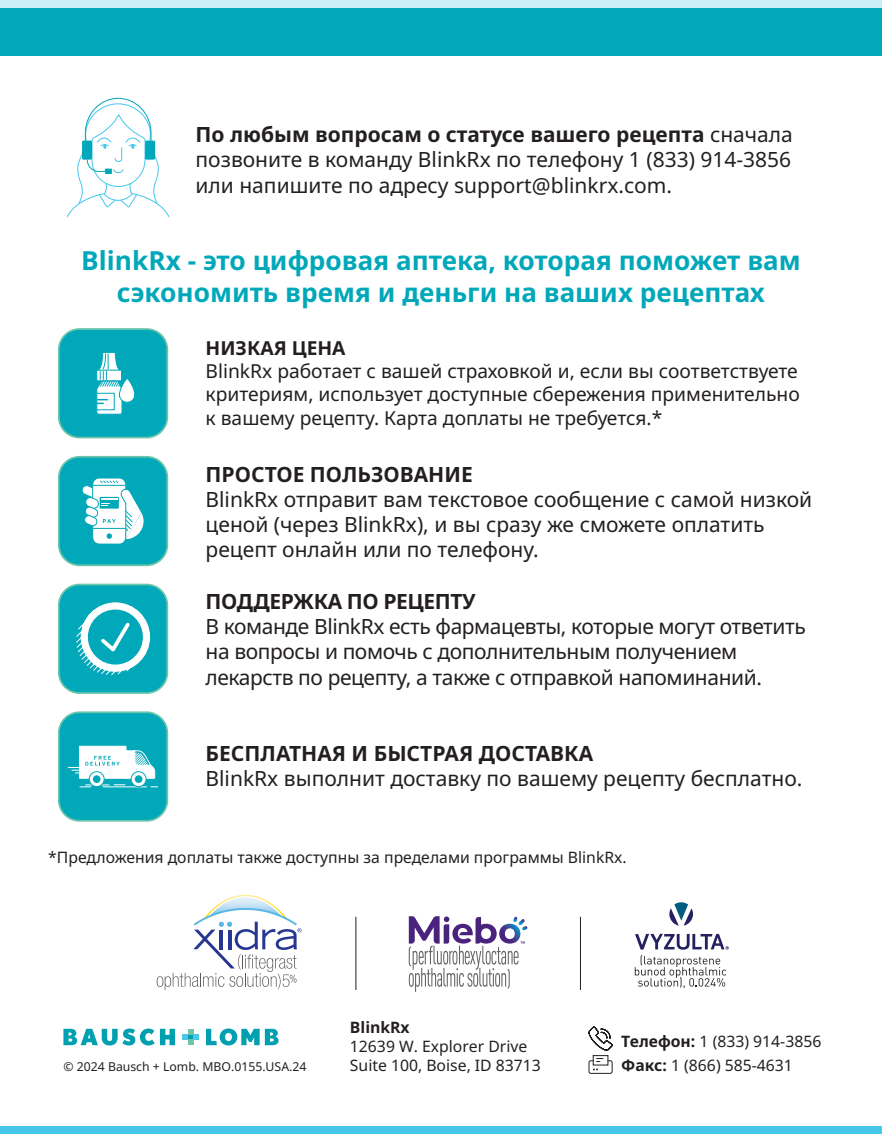
<style>
.page{position:relative;width:882px;height:1134px;background:#fff}
.page>*{position:absolute;margin:0;border:0;box-sizing:border-box;transform-origin:0 0}
.t1{font:700 26.25px/31.5px "Noto Sans";color:#00a8b9;text-align:center}
.t2{font:21px/25.2px "Noto Sans";color:#231f20}
.t3{font:21px/25.2px "Noto Sans";letter-spacing:-.02em;color:#231f20}
.t4{font:700 21px "Noto Sans";color:#231f20}
.t5{font:700 21px "Noto Sans";letter-spacing:-.02em;color:#231f20}
.t6{font:19.25px/23.1px "Noto Sans";color:#231f20;text-align:justify}
.t7{font:700 19.25px "Noto Sans";color:#231f20}
.t8{font:15.75px "Noto Sans";color:#231f20}
.t9{font:700 15.75px "Noto Sans";color:#231f20}
.t10{font:12.25px "Noto Sans";color:#231f20}
.s1{font-weight:700}
</style>
<div class="page">
<div style="left:0;top:1126px;width:882px;height:8px;background:#45c7ec"></div>
<div style="left:59px;top:329px;width:108px;height:109px;background:#00a8b9;border-radius:21px"></div>
<div style="left:58px;top:328px;width:110px;height:110px;border:2px solid #6ac5aa;border-radius:21px"></div>
<div style="left:59px;top:585px;width:108px;height:108px;background:#00a8b9;border-radius:21px"></div>
<div style="left:58px;top:584px;width:110px;height:110px;border:2px solid #6ac5aa;border-radius:21px"></div>
<svg style="left:76px;top:602px;width:74px;height:73px"></svg>
<div style="left:59px;top:457px;width:108px;height:108px;background:#00a8b9;border-radius:21px"></div>
<div style="left:58px;top:456px;width:110px;height:110px;border:2px solid #6ac5aa;border-radius:21px"></div>
<div style="left:93px;top:478px;width:33px;height:66px;background:#fff;border-radius:6px"></div>
<div style="left:92px;top:478px;width:34px;height:66px;border:1px solid #00a8b9;border-radius:7px"></div>
<svg style="left:82px;top:480px;width:62px;height:60px"></svg>
<div style="left:59px;top:712px;width:108px;height:109px;background:#00a8b9;border-radius:21px"></div>
<div style="left:58px;top:711px;width:110px;height:111px;border:2px solid #6ac5aa;border-radius:21px"></div>
<svg style="left:68px;top:746px;width:90px;height:42px"></svg>
<svg style="left:96px;top:352px;width:39px;height:63px"></svg>
<div style="left:0;top:8px;width:882px;height:47px;background:#00a8b9"></div>
<div style="left:0;top:0;width:882px;height:8px;background:#c7eef9"></div>
<hr style="left:355px;top:917px;width:1px;height:73px;background:#231f20">
<hr style="left:580px;top:917px;width:1px;height:73px;background:#231f20">
<svg style="left:588px;top:1026px;width:25px;height:25px"></svg>
<div style="left:589px;top:1060px;width:24px;height:14px;border:1px solid #231f20;border-radius:2px"></div>
<div style="left:593px;top:1055px;width:15px;height:10px;border:1px solid #231f20"></div>
<svg style="left:597px;top:1058px;width:6px;height:4px"></svg>
<svg style="left:66px;top:55px;width:104px;height:163px"></svg>
<svg style="left:409px;top:916px;width:119px;height:76px"></svg>
<svg style="left:157px;top:895px;width:145px;height:95px"></svg>
<svg style="left:669px;top:902px;width:24px;height:24px"></svg>
<svg style="left:635px;top:934px;width:94px;height:54px"></svg>
<svg style="left:63px;top:1029px;width:112px;height:16px"></svg>
<svg style="left:206px;top:1029px;width:73px;height:16px"></svg>
<svg style="left:182px;top:1029px;width:17px;height:16px"></svg>
<p class="t2" style="left:196px;top:123px;width:599px;text-align:justify"><span class="s1">По любым вопросам о статусе вашего рецепта</span> сначала позвоните в команду BlinkRx по телефону 1 (833) 914-3856 или напишите по адресу support@blinkrx.com.</p>
<p class="t1" style="left:81px;top:246px;width:721px">BlinkRx - это цифровая аптека, которая поможет вам сэкономить время и деньги на ваших рецептах</p>
<p class="t7" style="left:206px;top:335px;width:142px">НИЗКАЯ ЦЕНА</p>
<p class="t6" style="left:206px;top:360px;width:596px">BlinkRx работает с вашей страховкой и, если вы соответствуете критериям, использует доступные сбережения применительно к вашему рецепту. Карта доплаты не требуется.*</p>
<p class="t4" style="left:206px;top:459px;width:269px">ПРОСТОЕ ПОЛЬЗОВАНИЕ</p>
<p class="t2" style="left:206px;top:487px;width:608px">BlinkRx отправит вам текстовое сообщение с самой низкой ценой (через BlinkRx), и вы сразу же сможете оплатить рецепт онлайн или по телефону.</p>
<p class="t5" style="left:206px;top:587px;width:272px">ПОДДЕРЖКА ПО РЕЦЕПТУ</p>
<p class="t3" style="left:206px;top:615px;width:602px">В команде BlinkRx есть фармацевты, которые могут ответить на вопросы и помочь с дополнительным получением лекарств по рецепту, а также с отправкой напоминаний.</p>
<p class="t4" style="left:206px;top:739px;width:389px">БЕСПЛАТНАЯ И БЫСТРАЯ ДОСТАВКА</p>
<p class="t2" style="left:206px;top:767px;width:598px">BlinkRx выполнит доставку по вашему рецепту бесплатно.</p>
<p class="t8" style="left:48px;top:847px;width:580px">*Предложения доплаты также доступны за пределами программы BlinkRx.</p>
<p class="t10" style="left:63px;top:1058px;width:245px">© 2024 Bausch + Lomb. MBO.0155.USA.24</p>
<p class="t9" style="left:350px;top:1016px;width:61px">BlinkRx</p>
<p class="t8" style="left:350px;top:1035px;width:179px">12639 W. Explorer Drive</p>
<p class="t8" style="left:350px;top:1054px;width:193px">Suite 100, Boise, ID 83713</p>
<p class="t8" style="left:621px;top:1030px;width:202px"><span class="s1">Телефон:</span> 1 (833) 914-3856</p>
<p class="t8" style="left:621px;top:1054px;width:173px"><span class="s1">Факс:</span> 1 (866) 585-4631</p>
</div>
